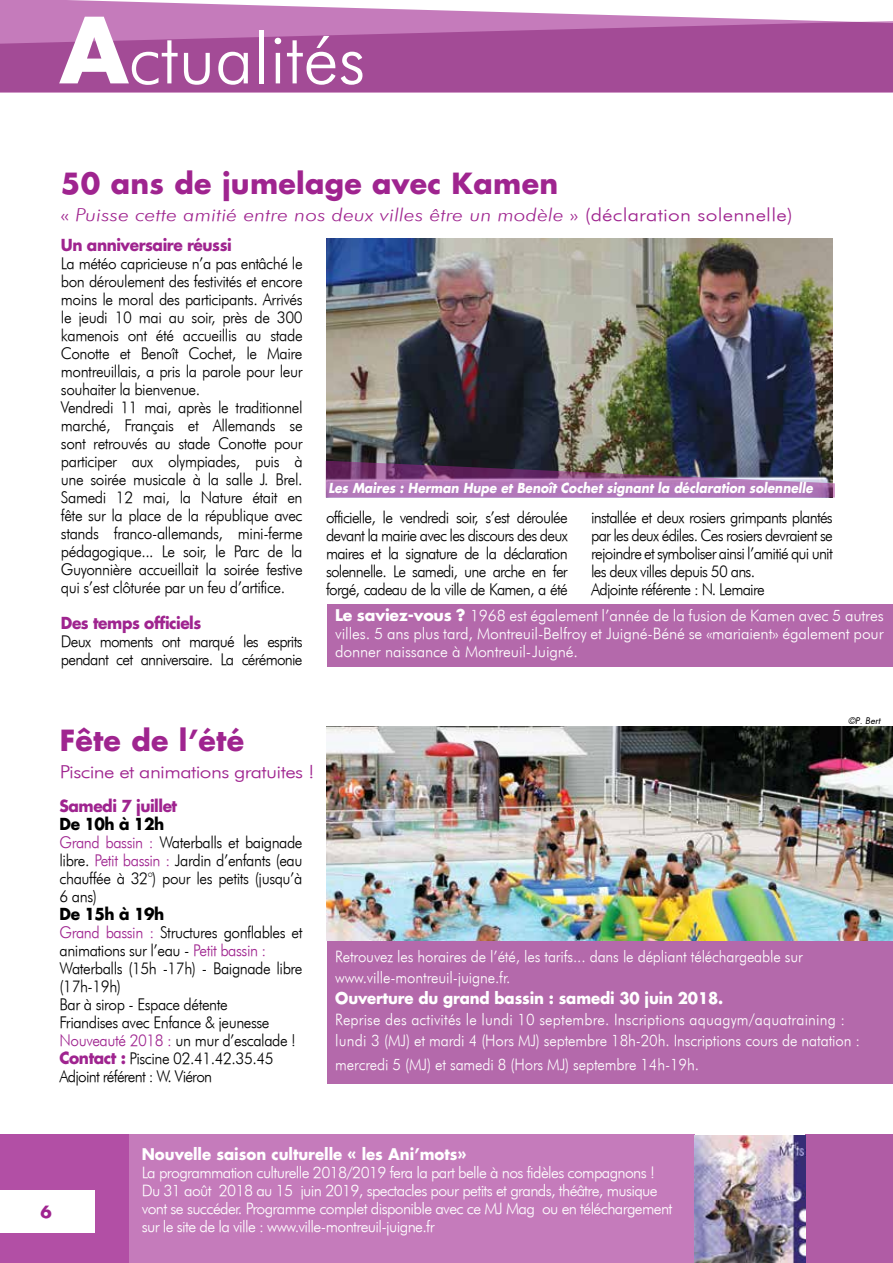
<style>
.page{position:relative;width:893px;height:1263px;background:#fff}
.page>*{position:absolute;margin:0;border:0;box-sizing:border-box;transform-origin:0 0}
.t1{font:italic 70.5px "Futura";color:#fff}
.t2{font:28.5px "Futura Koyu";letter-spacing:.01em;color:#9f248f}
.t3{font:italic 300 17.85px "Futura";letter-spacing:.01em;color:#9f248f;scale:1.18 1}
.t4{font:italic 17.85px "Futura";letter-spacing:-.03em;color:#9f248f;scale:1.18 1}
.t5{font:16.5px "Futura Koyu";color:#9f248f}
.t6{font:italic 16.2px/18px "Futura";letter-spacing:-.03em;color:#000;text-align:justify;scale:.95 1}
.t7{font:italic 16.2px/18px "Futura";letter-spacing:-.05em;color:#000;scale:.95 1}
.t8{font:16.2px "Futura Koyu";letter-spacing:-.03em;color:#9f248f;scale:.95 1}
.t9{font:16.2px "Futura Koyu";letter-spacing:-.03em;color:#000;scale:.95 1}
.t10{font:italic 15.75px/18px "Futura";letter-spacing:-.04em;color:#fff}
.t11{font:italic 15.75px/18px "Futura";letter-spacing:-.01em;color:#fff;text-align:justify}
.t12{font:italic 15.75px/21px "Futura";letter-spacing:-.01em;color:#fff;scale:.95 1}
.t13{font:italic 15.75px/21px "Futura";letter-spacing:.01em;color:#fff;scale:.95 1}
.t14{font:15.75px "Futura Koyu";letter-spacing:-.01em;color:#fff;scale:.95 1}
.t15{font:italic 13.5px "Futura Koyu";color:#fff;scale:.9 1}
.t16{font:italic 9px "Futura Beyaz";color:#000}
.s1{font-family:"Futura Koyu";font-style:normal;font-size:88.5px}
.s2{font-weight:400}
.s3{font-family:"Futura Koyu";font-style:normal}
.s4{color:#9f248f}
.s5{font-family:"Futura Koyu";font-style:normal;color:#9f248f}
</style>
<div class="page">
<div style="left:0;top:1134px;width:129px;height:129px;background:#b24fa5"></div>
<div style="left:0;top:1191px;width:95px;height:42px;background:#fff"></div>
<svg style="left:0;top:0;width:823px;height:21px;fill:#c57bbb"></svg>
<svg style="left:0;top:21px;width:893px;height:71px;background:#a8529b"></svg>
<div style="left:805px;top:1135px;width:87px;height:128px;background:#b05ca5"></div>
<div style="left:129px;top:1134px;width:565px;height:129px;background:#c57bbb"></div>
<img style="left:694px;top:1135px;width:111px;height:128px">
<img style="left:327px;top:726px;width:565px;height:214px">
<div style="left:327px;top:941px;width:565px;height:143px;background:#b469ab"></div>
<img style="left:326px;top:238px;width:507px;height:223px">
<div style="left:327px;top:604px;width:565px;height:62px;background:#b469ab"></div>
<img style="left:326px;top:461px;width:509px;height:36px">
<h1 class="t1" style="left:60px;top:16px;width:307px"><span class="s1">A</span>ctualités</h1>
<h2 class="t2" style="left:61px;top:164px;width:499px">50 ans de jumelage avec Kamen</h2>
<p class="t3" style="left:61px;top:204px;width:622px"><span class="s2">«</span> Puisse cette amitié entre nos deux villes être un modèle <span class="s2">» (déclaration solennelle)</span></p>
<p class="t8" style="left:61px;top:233px;width:181px">Un anniversaire réussi</p>
<p class="t6" style="left:61px;top:254px;width:256px;text-align:left">La météo capricieuse n’a pas entâché le bon déroulement des festivités et encore moins le moral des participants. Arrivés le jeudi 10 mai au soir, près de 300 kamenois ont été accueillis au stade Conotte et Benoît Cochet, le Maire montreuillais, a pris la parole pour leur souhaiter la bienvenue.<br>Vendredi 11 mai, après le traditionnel marché, Français et Allemands se sont retrouvés au stade Conotte pour participer aux olympiades, puis à une soirée musicale à la salle J. Brel.<br>Samedi 12 mai, la Nature était en fête sur la place de la république avec stands franco-allemands, mini-ferme pédagogique... Le soir, le Parc de la Guyonnière accueillait la soirée festive qui s’est clôturée par un feu d’artifice.</p>
<p class="t8" style="left:61px;top:611px;width:149px">Des temps officiels</p>
<p class="t7" style="left:61px;top:632px;width:256px">Deux moments ont marqué les esprits pendant cet anniversaire. La cérémonie</p>
<p class="t15" style="left:329px;top:479px;width:540px">Les Maires : Herman Hupe et Benoît Cochet signant la déclaration solennelle</p>
<p class="t6" style="left:326px;top:508px;width:256px">officielle, le vendredi soir, s’est déroulée devant la mairie avec les discours des deux maires et la signature de la déclaration solennelle. Le samedi, une arche en fer forgé, cadeau de la ville de Kamen, a été</p>
<p class="t7" style="left:591px;top:508px;width:256px">installée et deux rosiers grimpants plantés par les deux édiles. Ces rosiers devraient se rejoindre et symboliser ainsi l’amitié qui unit les deux villes depuis 50 ans.<br>Adjointe référente : N. Lemaire</p>
<p class="t11" style="left:335px;top:607px;width:550px"><span class="s3">Le saviez-vous ?</span> 1968 est également l’année de la fusion de Kamen avec 5 autres villes. 5 ans plus tard, Montreuil-Belfroy et Juigné-Béné se «mariaient» également pour donner naissance à Montreuil-Juigné.</p>
<h2 class="t2" style="left:60px;top:721px;width:186px">Fête de l’été</h2>
<p class="t4" style="left:60px;top:761px;width:217px">Piscine et animations gratuites !</p>
<p class="t8" style="left:60px;top:795px;width:125px">Samedi 7 juillet</p>
<p class="t9" style="left:60px;top:813px;width:112px">De 10h à 12h</p>
<p class="t6" style="left:60px;top:833px;width:257px"><span class="s4">Grand bassin :</span> Waterballs et baignade libre. <span class="s4">Petit bassin :</span> Jardin d’enfants (eau chauffée à 32°) pour les petits (jusqu’à 6 ans)</p>
<p class="t9" style="left:60px;top:903px;width:112px">De 15h à 19h</p>
<p class="t6" style="left:60px;top:923px;width:257px;text-align:left"><span class="s4">Grand bassin :</span> Structures gonflables et animations sur l’eau - <span class="s4">Petit bassin :<br></span>Waterballs (15h -17h) - Baignade libre (17h-19h)<br>Bar à sirop - Espace détente<br>Friandises avec Enfance &amp; jeunesse<br><span class="s4">Nouveauté 2018 :</span> un mur d’escalade !<br><span class="s5">Contact :</span> Piscine 02.41.42.35.45<br>Adjoint référent : W. Viéron</p>
<p class="t16" style="left:848px;top:714px;width:34px">©P. Bert</p>
<p class="t12" style="left:335px;top:946px;width:494px">Retrouvez les horaires de l’été, les tarifs... dans le dépliant téléchargeable sur www.ville-montreuil-juigne.fr.</p>
<p class="t14" style="left:335px;top:987px;width:410px">Ouverture du grand bassin : samedi 30 juin 2018.</p>
<p class="t13" style="left:335px;top:1009px;width:554px">Reprise des activités le lundi 10 septembre. Inscriptions aquagym/aquatraining : lundi 3 (MJ) et mardi 4 (Hors MJ) septembre 18h-20h. Inscriptions cours de natation :</p>
<p class="t12" style="left:335px;top:1054px;width:384px">mercredi 5 (MJ) et samedi 8 (Hors MJ) septembre 14h-19h.</p>
<p class="t5" style="left:40px;top:1200px;width:13px">6</p>
<p class="t14" style="left:142px;top:1143px;width:343px">Nouvelle saison culturelle « les Ani’mots»</p>
<p class="t10" style="left:142px;top:1163px;width:532px">La programmation culturelle 2018/2019 fera la part belle à nos fidèles compagnons !<br>Du 31 août 2018 au 15 juin 2019, spectacles pour petits et grands, théâtre, musique vont se succéder. Programme complet disponible avec ce MJ Mag ou en téléchargement sur le site de la ville : www.ville-montreuil-juigne.fr</p>
</div>
